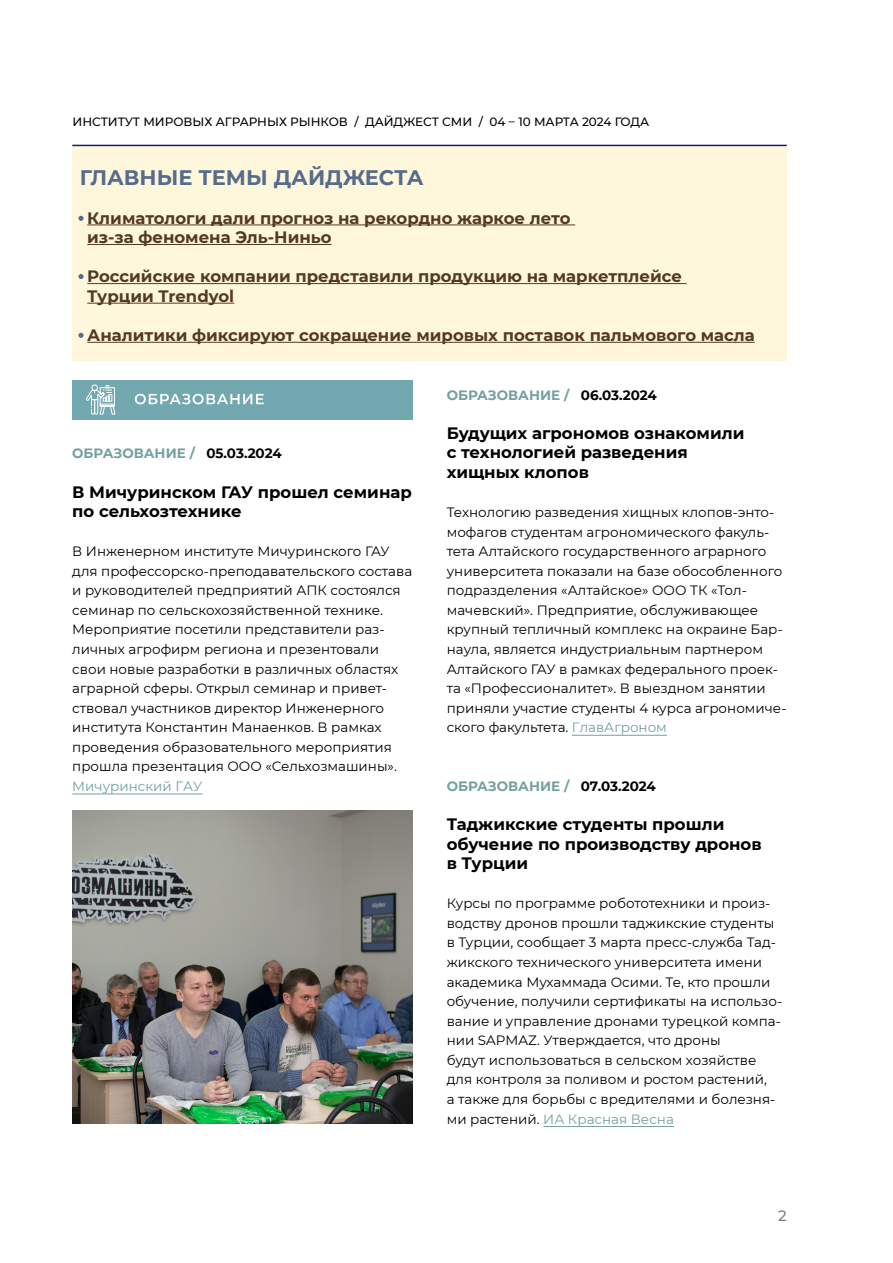
<style>
.page{position:relative;width:893px;height:1263px;background:#fff}
.page>*{position:absolute;margin:0;border:0;box-sizing:border-box;transform-origin:0 0}
.темы___события_недел{font:700 21px "Montserrat";color:#556c8b}
.текст_новостей_недел{font:700 16.5px/19.5px "Montserrat";color:#543925}
.Заголовок_новости{font:700 16.5px/19.5px "Montserrat";color:#000}
.t1{font:500 15px "Montserrat";color:#817f7e}
.основной_текст{font:13.5px/19.5px "Montserrat";color:#000}
.даты_и_разделы{font:700 13.5px "Montserrat";color:#74a0a1}
.Дайджест_росс_сми{font:500 12px "Montserrat";color:#000}
.s1{color:#000}
.s2{color:#74a0a1}
</style>
<div class="page">
<div style="left:72px;top:145px;width:715px;height:216px;background:#fff7db"></div>
<hr style="left:72px;top:794px;width:130px;height:1px;background:#74a0a1">
<hr style="left:572px;top:735px;width:95px;height:1px;background:#74a0a1">
<hr style="left:543px;top:1126px;width:131px;height:1px;background:#74a0a1">
<hr style="left:87px;top:224px;width:488px;height:1px;background:#543925">
<hr style="left:87px;top:244px;width:245px;height:1px;background:#543925">
<hr style="left:87px;top:283px;width:600px;height:1px;background:#543925">
<hr style="left:87px;top:303px;width:147px;height:1px;background:#543925">
<hr style="left:87px;top:342px;width:668px;height:1px;background:#543925">
<hr style="left:72px;top:145px;width:715px;height:1px;background:#131a7d">
<svg style="left:78px;top:216px;width:6px;height:5px"></svg>
<svg style="left:78px;top:274px;width:6px;height:5px"></svg>
<svg style="left:78px;top:333px;width:6px;height:5px"></svg>
<div style="left:72px;top:380px;width:340px;height:40px;background:#74a8b1"></div>
<svg style="left:135px;top:394px;width:129px;height:10px"></svg>
<svg style="left:86px;top:384px;width:30px;height:31px"></svg>
<img style="left:72px;top:810px;width:340px;height:313px">
<p class="Дайджест_росс_сми" style="left:72px;top:113px;width:578px">ИНСТИТУТ МИРОВЫХ АГРАРНЫХ РЫНКОВ / ДАЙДЖЕСТ СМИ / 04 – 10 МАРТА 2024 ГОДА</p>
<p class="темы___события_недел" style="left:80px;top:162px;width:345px">ГЛАВНЫЕ ТЕМЫ ДАЙДЖЕСТА</p>
<p class="текст_новостей_недел" style="left:87px;top:207px;width:485px">Климатологи дали прогноз на рекордно жаркое лето из-за феномена Эль-Ниньо</p>
<p class="текст_новостей_недел" style="left:87px;top:266px;width:596px">Российские компании представили продукцию на маркетплейсе<br>Турции Trendyol</p>
<p class="текст_новостей_недел" style="left:87px;top:325px;width:669px">Аналитики фиксируют сокращение мировых поставок пальмового масла</p>
<p class="даты_и_разделы" style="left:72px;top:444px;width:211px">ОБРАЗОВАНИЕ / <span class="s1">05.03.2024</span></p>
<p class="Заголовок_новости" style="left:72px;top:481px;width:341px">В Мичуринском ГАУ прошел семинар по сельхозтехнике</p>
<p class="основной_текст" style="left:72px;top:541px;width:341px">В Инженерном институте Мичуринского ГАУ для профессорско-преподавательского состава и руководителей предприятий АПК состоялся семинар по сельскохозяйственной технике.<br>Мероприятие посетили представители раз&shy;личных агрофирм региона и презентовали свои новые разработки в различных областях аграрной сферы. Открыл семинар и привет&shy;ствовал участников директор Инженерного института Константин Манаенков. В рамках проведения образовательного мероприятия прошла презентация ООО «Сельхозмашины».<br><span class="s2">Мичуринский ГАУ</span></p>
<p class="даты_и_разделы" style="left:447px;top:385px;width:212px">ОБРАЗОВАНИЕ / <span class="s1">06.03.2024</span></p>
<p class="Заголовок_новости" style="left:447px;top:422px;width:299px">Будущих агрономов ознакомили с технологией разведения хищных клопов</p>
<p class="основной_текст" style="left:447px;top:502px;width:341px">Технологию разведения хищных клопов-энто&shy;мофагов студентам агрономического факуль&shy;тета Алтайского государственного аграрного университета показали на базе обособленного подразделения «Алтайское» ООО ТК «Тол&shy;мачевский». Предприятие, обслуживающее крупный тепличный комплекс на окраине Бар&shy;наула, является индустриальным партнером Алтайского ГАУ в рамках федерального проек&shy;та «Профессионалитет». В выездном занятии приняли участие студенты 4 курса агрономиче&shy;ского факультета. <span class="s2">ГлавАгроном</span></p>
<p class="даты_и_разделы" style="left:447px;top:776px;width:211px">ОБРАЗОВАНИЕ / <span class="s1">07.03.2024</span></p>
<p class="Заголовок_новости" style="left:447px;top:814px;width:316px">Таджикские студенты прошли обучение по производству дронов в Турции</p>
<p class="основной_текст" style="left:447px;top:893px;width:337px">Курсы по программе робототехники и произ&shy;водству дронов прошли таджикские студенты в Турции, сообщает 3 марта пресс-служба Тад&shy;жикского технического университета имени академика Мухаммада Осими. Те, кто прошли обучение, получили сертификаты на использо&shy;вание и управление дронами турецкой компа&shy;нии SAPMAZ. Утверждается, что дроны<br>будут использоваться в сельском хозяйстве для контроля за поливом и ростом растений,<br>а также для борьбы с вредителями и болезня&shy;ми растений. <span class="s2">ИА Красная Весна</span></p>
<p class="t1" style="left:778px;top:1205px;width:10px">2</p>
</div>
